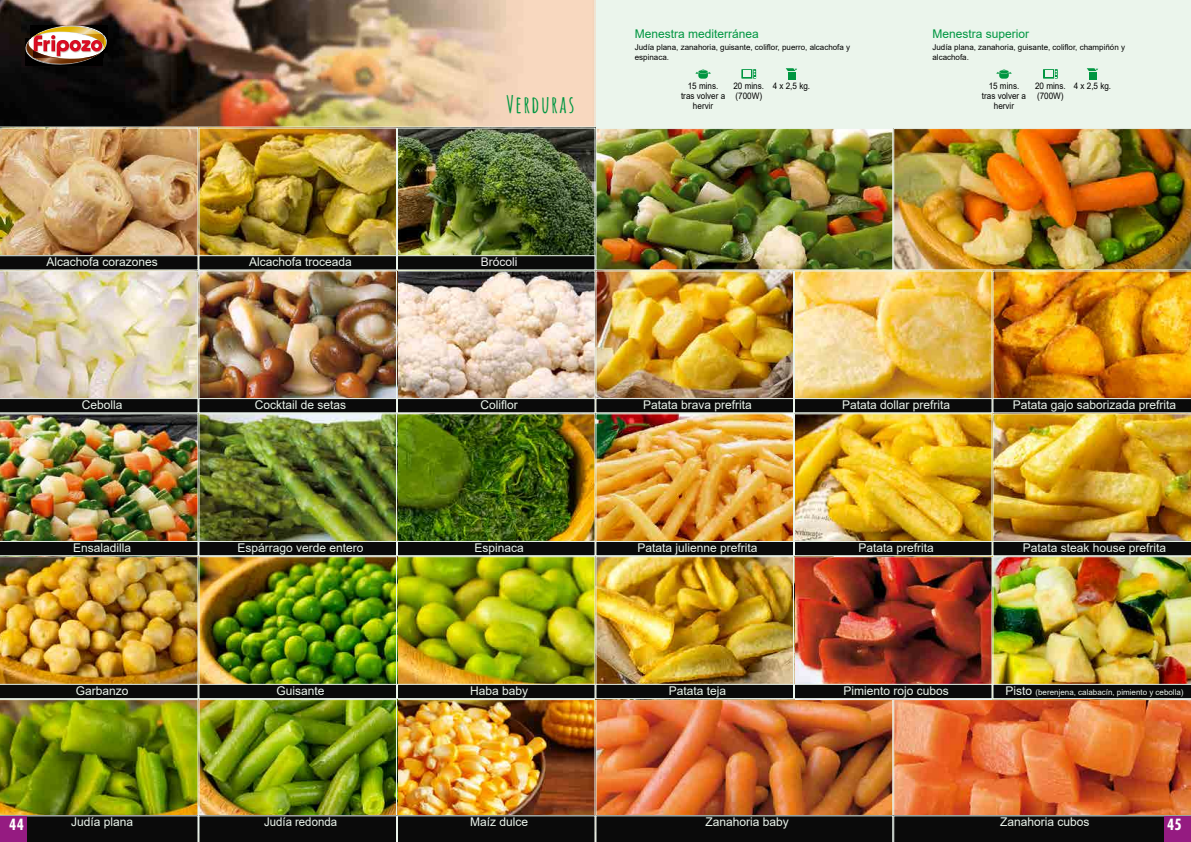
<style>
.page{position:relative;width:1191px;height:842px;background:#fff}
.page>*{position:absolute;margin:0;border:0;box-sizing:border-box;transform-origin:0 0}
.t1{font:700 23.6px "Amatica SC";color:#009641}
.t2{font:700 17px "Futura PT Cond";color:#fff}
.t3{font:12px "Arial";color:#ebf5ec}
.t4{font:12px "Arial";color:#009641}
.t5{font:12px "Arial";color:#ebf5ec;scale:.95 1}
.t6{font:12px "Arial";color:#ededed}
.t7{font:9px/10px "Arial";color:#000;text-align:center;scale:.9 1}
.t8{font:8px/9.6px "Arial";color:#000}
.t9{font:8px "Arial";color:#ebf5ec}
.s1{font-size:12px}
</style>
<div class="page">
<div style="left:595px;top:0;width:596px;height:128px;background:#ebf5ec"></div>
<img style="left:0;top:0;width:595px;height:128px">
<svg style="left:25px;top:25px;width:82px;height:40px;background:#705d3f"></svg>
<img style="left:34px;top:35px;width:68px;height:21px">
<svg style="left:695px;top:69px;width:16px;height:10px"></svg>
<svg style="left:741px;top:69px;width:15px;height:10px"></svg>
<div style="left:743px;top:71px;width:8px;height:6px;background:#ebf5ec"></div>
<div style="left:788px;top:72px;width:7px;height:8px;background:#009641"></div>
<svg style="left:785px;top:68px;width:12px;height:3px"></svg>
<svg style="left:996px;top:69px;width:15px;height:10px"></svg>
<svg style="left:1043px;top:69px;width:14px;height:10px"></svg>
<div style="left:1044px;top:71px;width:8px;height:6px;background:#ebf5ec"></div>
<div style="left:1088px;top:72px;width:8px;height:8px;background:#009641"></div>
<svg style="left:1086px;top:68px;width:12px;height:3px"></svg>
<img style="left:0;top:128px;width:1191px;height:714px">
<div style="left:0;top:816px;width:27px;height:26px;background:#951b81"></div>
<div style="left:1164px;top:816px;width:27px;height:26px;background:#951b81"></div>
<p class="t3" style="left:46px;top:254px;width:113px">Alcachofa corazones</p>
<p class="t3" style="left:249px;top:254px;width:104px">Alcachofa troceada</p>
<h1 class="t1" style="left:505px;top:85px;width:72px">Verduras</h1>
<p class="t6" style="left:481px;top:254px;width:38px">Brócoli</p>
<p class="t4" style="left:635px;top:25px;width:126px">Menestra mediterránea</p>
<p class="t8" style="left:635px;top:42px;width:217px">Judía plana, zanahoria, guisante, coliflor, puerro, alcachofa y espinaca.</p>
<p class="t7" style="left:681px;top:81px;width:51px">15 mins. tras volver a hervir</p>
<p class="t7" style="left:733px;top:81px;width:36px;text-align:left">20 mins. (700W)</p>
<p class="t7" style="left:772px;top:81px;width:43px">4 x 2,5 kg.</p>
<p class="t4" style="left:932px;top:25px;width:98px">Menestra superior</p>
<p class="t8" style="left:932px;top:42px;width:194px">Judía plana, zanahoria, guisante, coliflor, champiñón y alcachofa.</p>
<p class="t7" style="left:982px;top:81px;width:51px">15 mins. tras volver a hervir</p>
<p class="t7" style="left:1035px;top:81px;width:36px;text-align:left">20 mins. (700W)</p>
<p class="t7" style="left:1073px;top:81px;width:43px">4 x 2,5 kg.</p>
<p class="t3" style="left:480px;top:397px;width:39px">Coliflor</p>
<p class="t3" style="left:1012px;top:397px;width:165px">Patata gajo saborizada prefrita</p>
<p class="t3" style="left:82px;top:397px;width:42px">Cebolla</p>
<p class="t3" style="left:643px;top:397px;width:110px">Patata brava prefrita</p>
<p class="t3" style="left:255px;top:397px;width:93px">Cocktail de setas</p>
<p class="t3" style="left:842px;top:397px;width:110px">Patata dollar prefrita</p>
<p class="t3" style="left:73px;top:539px;width:60px">Ensaladilla</p>
<p class="t3" style="left:637px;top:539px;width:122px">Patata julienne prefrita</p>
<p class="t3" style="left:237px;top:539px;width:128px">Espárrago verde entero</p>
<p class="t3" style="left:858px;top:539px;width:77px">Patata prefrita</p>
<p class="t3" style="left:474px;top:539px;width:51px">Espinaca</p>
<p class="t3" style="left:1022px;top:539px;width:145px">Patata steak house prefrita</p>
<p class="t3" style="left:76px;top:682px;width:54px">Garbanzo</p>
<p class="t3" style="left:669px;top:682px;width:59px">Patata teja</p>
<p class="t3" style="left:276px;top:682px;width:50px">Guisante</p>
<p class="t3" style="left:843px;top:682px;width:107px">Pimiento rojo cubos</p>
<p class="t3" style="left:470px;top:682px;width:60px">Haba baby</p>
<p class="t9" style="left:1005px;top:686px;width:180px"><span class="s1">Pisto</span> (berenjena, calabacín, pimiento y cebolla)</p>
<p class="t3" style="left:71px;top:814px;width:64px">Judía plana</p>
<p class="t5" style="left:264px;top:814px;width:78px">Judía redonda</p>
<p class="t3" style="left:470px;top:814px;width:60px">Maíz dulce</p>
<p class="t3" style="left:705px;top:814px;width:85px">Zanahoria baby</p>
<p class="t3" style="left:1000px;top:814px;width:91px">Zanahoria cubos</p>
<h2 class="t2" style="left:9px;top:815px;width:16px">44</h2>
<h2 class="t2" style="left:1167px;top:815px;width:16px">45</h2>
</div>
